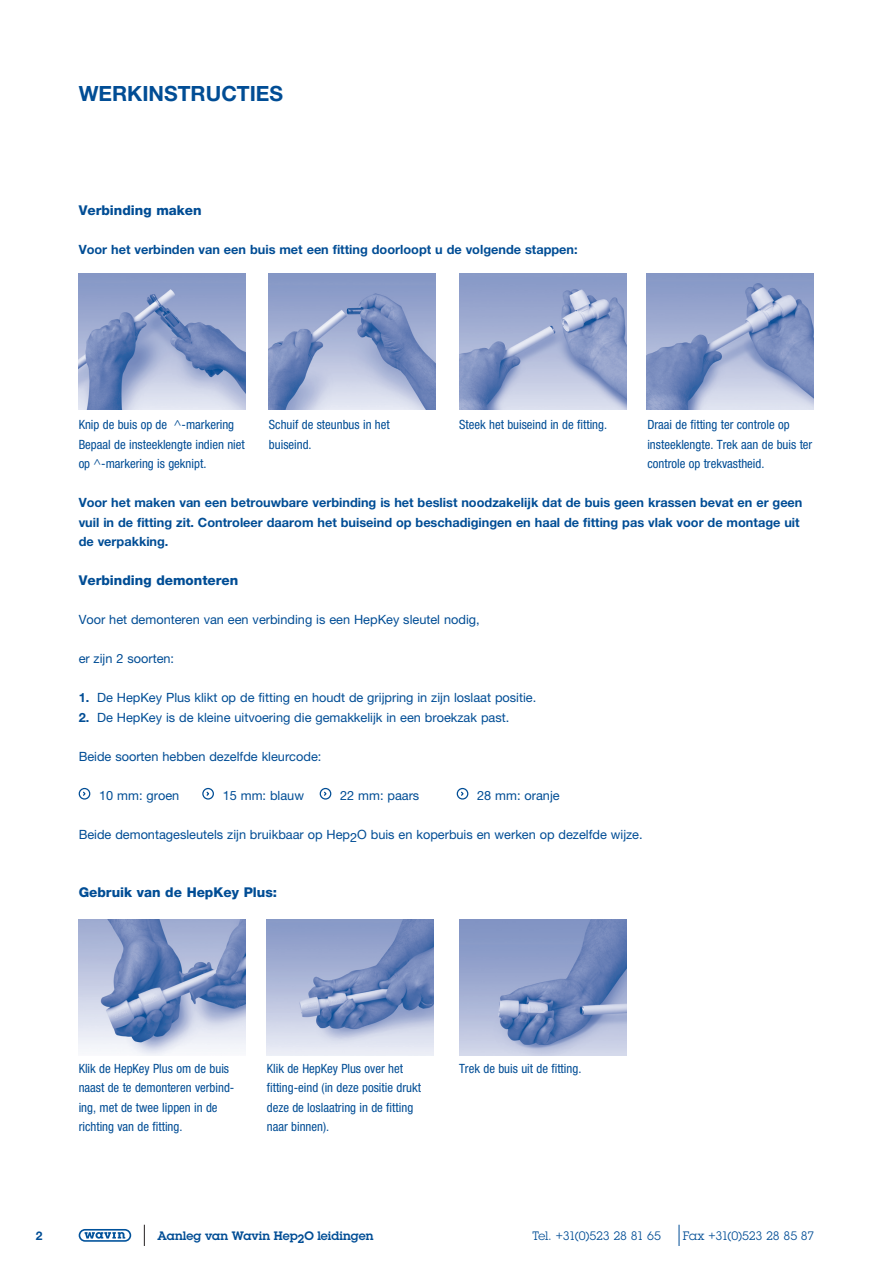
<style>
.page{position:relative;width:893px;height:1263px;background:#fff}
.page>*{position:absolute;margin:0;border:0;box-sizing:border-box;transform-origin:0 0}
.t1{font:700 21px "Helvetica Neue";color:#014d95}
.Nieuw_hoofdstuk{font:800 13.5px "Helvetica Neue";color:#014d95}
.Normaal{font:condensed 12.75px/19.5px "Helvetica Neue";color:#014d95}
.Normaal-2{font:12.75px "Helvetica Neue";color:#014d95}
.Normaal-3{font:700 12.75px/19.5px "Helvetica Neue";color:#014d95}
.t2{font:12px "Lubalin Graph Std";letter-spacing:-.02em;color:#014d95}
.t3{font:600 12px "Lubalin Graph Std";letter-spacing:.005em;color:#014d95}
.t4{font:700 12px "Helvetica Neue";color:#014d95}
.s1{font-weight:700}
</style>
<div class="page">
<div style="left:79px;top:1229px;width:52px;height:13px;border:2px solid #01529b;border-radius:6px"></div>
<svg style="left:85px;top:1232px;width:40px;height:7px"></svg>
<svg style="left:144px;top:1225px;width:1px;height:21px"></svg>
<svg style="left:679px;top:1225px;width:1px;height:21px"></svg>
<div style="left:79px;top:788px;width:11px;height:12px;border:1px solid #014d95;border-radius:50%"></div>
<div style="left:202px;top:788px;width:12px;height:12px;border:1px solid #014d95;border-radius:50%"></div>
<svg style="left:205px;top:790px;width:4px;height:6px"></svg>
<div style="left:320px;top:788px;width:11px;height:12px;border:1px solid #014d95;border-radius:50%"></div>
<div style="left:457px;top:788px;width:11px;height:12px;border:1px solid #014d95;border-radius:50%"></div>
<img style="left:79px;top:273px;width:167px;height:137px">
<img style="left:268px;top:273px;width:167px;height:137px">
<img style="left:460px;top:273px;width:167px;height:137px">
<img style="left:647px;top:273px;width:167px;height:137px">
<img style="left:79px;top:919px;width:167px;height:137px">
<img style="left:266px;top:919px;width:167px;height:137px">
<img style="left:460px;top:919px;width:167px;height:137px">
<h1 class="t1" style="left:79px;top:81px;width:206px">WERKINSTRUCTIES</h1>
<p class="Nieuw_hoofdstuk" style="left:79px;top:202px;width:124px">Verbinding maken</p>
<p class="Normaal-3" style="left:79px;top:239px;width:501px">Voor het verbinden van een buis met een fitting doorloopt u de volgende stappen:</p>
<p class="Normaal" style="left:79px;top:415px;width:157px">Knip de buis op de ^-markering</p>
<p class="Normaal" style="left:79px;top:434px;width:168px">Bepaal de insteeklengte indien niet op ^-markering is geknipt.</p>
<p class="Normaal" style="left:269px;top:415px;width:122px">Schuif de steunbus in het buiseind.</p>
<p class="Normaal" style="left:459px;top:415px;width:150px">Steek het buiseind in de fitting.</p>
<p class="Normaal" style="left:647px;top:415px;width:167px">Draai de fitting ter controle op insteeklengte. Trek aan de buis ter controle op trekvastheid.</p>
<p class="Normaal-3" style="left:79px;top:492px;width:725px">Voor het maken van een betrouwbare verbinding is het beslist noodzakelijk dat de buis geen krassen bevat en er geen vuil in de fitting zit. Controleer daarom het buiseind op beschadigingen en haal de fitting pas vlak voor de montage uit de verpakking.</p>
<p class="Nieuw_hoofdstuk" style="left:79px;top:572px;width:161px">Verbinding demonteren</p>
<p class="Normaal-2" style="left:79px;top:612px;width:403px">Voor het demonteren van een verbinding is een HepKey sleutel nodig,</p>
<p class="Normaal-2" style="left:79px;top:651px;width:97px">er zijn 2 soorten:</p>
<p class="Normaal-2" style="left:79px;top:690px;width:459px"><span class="s1">1.</span> De HepKey Plus klikt op de fitting en houdt de grijpring in zijn loslaat positie.</p>
<p class="Normaal-2" style="left:79px;top:709px;width:432px"><span class="s1">2.</span> De HepKey is de kleine uitvoering die gemakkelijk in een broekzak past.</p>
<p class="Normaal-2" style="left:79px;top:748px;width:244px">Beide soorten hebben dezelfde kleurcode:</p>
<p class="Normaal-2" style="left:99px;top:787px;width:82px">10 mm: groen</p>
<p class="Normaal-2" style="left:223px;top:787px;width:83px">15 mm: blauw</p>
<p class="Normaal-2" style="left:340px;top:787px;width:81px">22 mm: paars</p>
<p class="Normaal-2" style="left:477px;top:787px;width:84px">28 mm: oranje</p>
<p class="Normaal-2" style="left:79px;top:826px;width:565px">Beide demontagesleutels zijn bruikbaar op Hep2O buis en koperbuis en werken op dezelfde wijze.</p>
<p class="Nieuw_hoofdstuk" style="left:79px;top:884px;width:200px">Gebruik van de HepKey Plus:</p>
<p class="Normaal" style="left:79px;top:1058px;width:157px">Klik de HepKey Plus om de buis naast de te demonteren verbind&shy;ing, met de twee lippen in de richting van de fitting.</p>
<p class="Normaal" style="left:267px;top:1058px;width:156px">Klik de HepKey Plus over het fitting-eind (in deze positie drukt deze de loslaatring in de fitting naar binnen).</p>
<p class="Normaal" style="left:459px;top:1058px;width:124px">Trek de buis uit de fitting.</p>
<p class="t4" style="left:36px;top:1228px;width:8px">2</p>
<p class="t3" style="left:157px;top:1227px;width:217px">Aanleg van Wavin Hep2O leidingen</p>
<p class="t2" style="left:532px;top:1228px;width:130px">Tel. +31(0)523 28 81 65</p>
<p class="t2" style="left:683px;top:1228px;width:133px">Fax +31(0)523 28 85 87</p>
</div>
